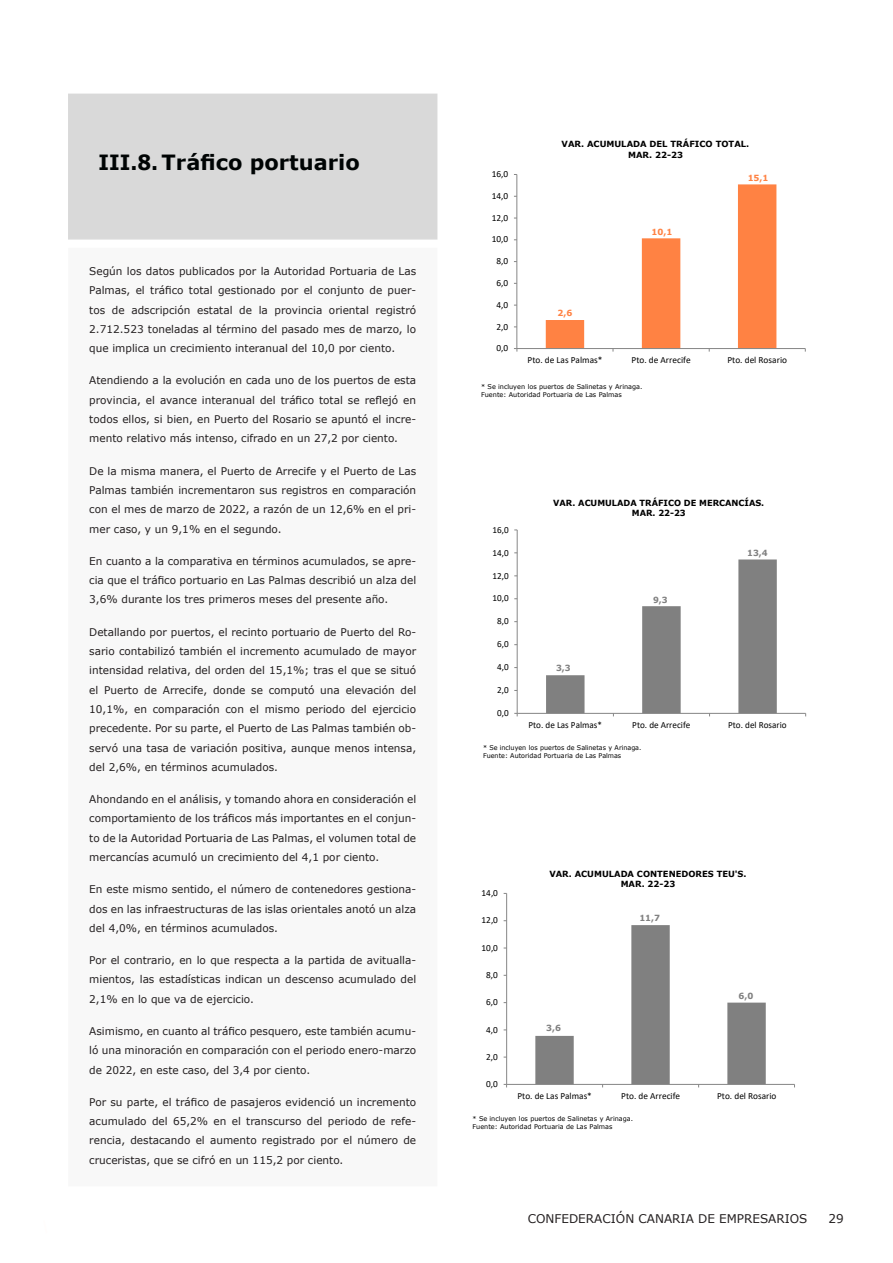
<style>
.page{position:relative;width:893px;height:1263px;background:#fff}
.page>*{position:absolute;margin:0;border:0;box-sizing:border-box;transform-origin:0 0}
.t1{font:700 21px "Verdana";color:#000404;scale:.93 1}
.t2{font:12.15px "Verdana";color:#231f20}
.t3{font:12px "Verdana";color:#231f20}
.t4{font:10.65px/19.4px "Verdana";color:#231f20;text-align:justify}
.t5{font:9.3px "Calibri";color:#000}
.t6{font:700 8.4px/10.4px "Verdana";letter-spacing:-.005em;color:#000;text-align:center}
.t7{font:700 8.4px "Verdana";color:#808080}
.t8{font:700 8.4px "Verdana";color:#ff8243}
.t9{font:6.6px/7.9px "Verdana";color:#000}
</style>
<div class="page">
<div style="left:68px;top:248px;width:369px;height:938px;background:#f8f8f8"></div>
<div style="left:68px;top:94px;width:369px;height:146px;background:#d9d9d9"></div>
<hr style="left:506px;top:893px;width:1px;height:191px;background:#868686">
<hr style="left:507px;top:1084px;width:287px;height:1px;background:#868686">
<svg style="left:535px;top:925px;width:231px;height:162px"></svg>
<hr style="left:516px;top:174px;width:1px;height:175px;background:#868686">
<hr style="left:517px;top:348px;width:288px;height:1px;background:#868686">
<svg style="left:546px;top:184px;width:230px;height:168px"></svg>
<hr style="left:517px;top:530px;width:1px;height:183px;background:#868686">
<hr style="left:517px;top:713px;width:289px;height:1px;background:#868686">
<svg style="left:546px;top:559px;width:231px;height:157px"></svg>
<p class="t1" style="left:98px;top:148px;width:283px">III.8. Tráfico portuario</p>
<p class="t4" style="left:89px;top:261px;width:328px">Según los datos publicados por la Autoridad Portuaria de Las Palmas, el tráfico total gestionado por el conjunto de puer&shy;tos de adscripción estatal de la provincia oriental registró 2.712.523 toneladas al término del pasado mes de marzo, lo que implica un crecimiento interanual del 10,0 por ciento.</p>
<p class="t4" style="left:89px;top:371px;width:328px">Atendiendo a la evolución en cada uno de los puertos de esta provincia, el avance interanual del tráfico total se reflejó en todos ellos, si bien, en Puerto del Rosario se apuntó el incre&shy;mento relativo más intenso, cifrado en un 27,2 por ciento.</p>
<p class="t4" style="left:89px;top:461px;width:328px">De la misma manera, el Puerto de Arrecife y el Puerto de Las Palmas también incrementaron sus registros en comparación con el mes de marzo de 2022, a razón de un 12,6% en el pri&shy;mer caso, y un 9,1% en el segundo.</p>
<p class="t4" style="left:89px;top:551px;width:328px">En cuanto a la comparativa en términos acumulados, se apre&shy;cia que el tráfico portuario en Las Palmas describió un alza del 3,6% durante los tres primeros meses del presente año.</p>
<p class="t4" style="left:89px;top:622px;width:328px">Detallando por puertos, el recinto portuario de Puerto del Ro&shy;sario contabilizó también el incremento acumulado de mayor intensidad relativa, del orden del 15,1%; tras el que se situó el Puerto de Arrecife, donde se computó una elevación del 10,1%, en comparación con el mismo periodo del ejercicio precedente. Por su parte, el Puerto de Las Palmas también ob&shy;servó una tasa de variación positiva, aunque menos intensa, del 2,6%, en términos acumulados.</p>
<p class="t4" style="left:89px;top:789px;width:328px">Ahondando en el análisis, y tomando ahora en consideración el comportamiento de los tráficos más importantes en el conjun&shy;to de la Autoridad Portuaria de Las Palmas, el volumen total de mercancías acumuló un crecimiento del 4,1 por ciento.</p>
<p class="t4" style="left:89px;top:880px;width:328px">En este mismo sentido, el número de contenedores gestiona&shy;dos en las infraestructuras de las islas orientales anotó un alza del 4,0%, en términos acumulados.</p>
<p class="t4" style="left:89px;top:950px;width:328px">Por el contrario, en lo que respecta a la partida de avitualla&shy;mientos, las estadísticas indican un descenso acumulado del 2,1% en lo que va de ejercicio.</p>
<p class="t4" style="left:89px;top:1021px;width:328px">Asimismo, en cuanto al tráfico pesquero, este también acumu&shy;ló una minoración en comparación con el periodo enero-marzo de 2022, en este caso, del 3,4 por ciento.</p>
<p class="t4" style="left:89px;top:1092px;width:328px">Por su parte, el tráfico de pasajeros evidenció un incremento acumulado del 65,2% en el transcurso del periodo de refe&shy;rencia, destacando el aumento registrado por el número de cruceristas, que se cifró en un 115,2 por ciento.</p>
<p class="t5" style="left:492px;top:168px;width:18px">16,0</p>
<p class="t5" style="left:492px;top:189px;width:18px">14,0</p>
<p class="t5" style="left:492px;top:211px;width:18px">12,0</p>
<p class="t5" style="left:492px;top:233px;width:18px">10,0</p>
<p class="t5" style="left:496px;top:255px;width:13px">8,0</p>
<p class="t5" style="left:496px;top:276px;width:13px">6,0</p>
<p class="t5" style="left:496px;top:298px;width:13px">4,0</p>
<p class="t5" style="left:496px;top:320px;width:13px">2,0</p>
<p class="t5" style="left:496px;top:342px;width:13px">0,0</p>
<p class="t6" style="left:562px;top:139px;width:189px">VAR. ACUMULADA DEL TRÁFICO TOTAL.<br>MAR. 22-23</p>
<p class="t8" style="left:557px;top:307px;width:16px">2,6</p>
<p class="t8" style="left:652px;top:226px;width:22px">10,1</p>
<p class="t8" style="left:748px;top:172px;width:22px">15,1</p>
<p class="t5" style="left:528px;top:354px;width:76px">Pto. de Las Palmas*</p>
<p class="t5" style="left:631px;top:354px;width:61px">Pto. de Arrecife</p>
<p class="t5" style="left:727px;top:354px;width:61px">Pto. del Rosario</p>
<p class="t9" style="left:481px;top:383px;width:163px">* Se incluyen los puertos de Salinetas y Arinaga.<br>Fuente: Autoridad Portuaria de Las Palmas</p>
<p class="t5" style="left:492px;top:523px;width:18px">16,0</p>
<p class="t5" style="left:492px;top:546px;width:18px">14,0</p>
<p class="t5" style="left:492px;top:569px;width:18px">12,0</p>
<p class="t5" style="left:492px;top:592px;width:18px">10,0</p>
<p class="t5" style="left:497px;top:615px;width:13px">8,0</p>
<p class="t5" style="left:497px;top:638px;width:13px">6,0</p>
<p class="t5" style="left:497px;top:661px;width:13px">4,0</p>
<p class="t5" style="left:497px;top:684px;width:13px">2,0</p>
<p class="t5" style="left:497px;top:706px;width:13px">0,0</p>
<p class="t6" style="left:553px;top:497px;width:212px">VAR. ACUMULADA TRÁFICO DE MERCANCÍAS.<br>MAR. 22-23</p>
<p class="t7" style="left:556px;top:662px;width:16px">3,3</p>
<p class="t7" style="left:653px;top:594px;width:16px">9,3</p>
<p class="t7" style="left:747px;top:547px;width:22px">13,4</p>
<p class="t5" style="left:528px;top:719px;width:75px">Pto. de Las Palmas*</p>
<p class="t5" style="left:632px;top:719px;width:60px">Pto. de Arrecife</p>
<p class="t5" style="left:728px;top:719px;width:60px">Pto. del Rosario</p>
<p class="t9" style="left:483px;top:743px;width:160px">* Se incluyen los puertos de Salinetas y Arinaga.<br>Fuente: Autoridad Portuaria de Las Palmas</p>
<p class="t5" style="left:482px;top:887px;width:18px">14,0</p>
<p class="t5" style="left:482px;top:914px;width:18px">12,0</p>
<p class="t5" style="left:482px;top:941px;width:18px">10,0</p>
<p class="t5" style="left:486px;top:968px;width:13px">8,0</p>
<p class="t5" style="left:486px;top:996px;width:13px">6,0</p>
<p class="t5" style="left:486px;top:1023px;width:13px">4,0</p>
<p class="t5" style="left:486px;top:1050px;width:13px">2,0</p>
<p class="t5" style="left:486px;top:1077px;width:13px">0,0</p>
<p class="t6" style="left:549px;top:868px;width:199px">VAR. ACUMULADA CONTENEDORES TEU'S.<br>MAR. 22-23</p>
<p class="t7" style="left:546px;top:1022px;width:16px">3,6</p>
<p class="t7" style="left:639px;top:912px;width:22px">11,7</p>
<p class="t7" style="left:738px;top:990px;width:16px">6,0</p>
<p class="t5" style="left:517px;top:1090px;width:76px">Pto. de Las Palmas*</p>
<p class="t5" style="left:621px;top:1090px;width:60px">Pto. de Arrecife</p>
<p class="t5" style="left:717px;top:1090px;width:61px">Pto. del Rosario</p>
<p class="t9" style="left:473px;top:1114px;width:162px">* Se incluyen los puertos de Salinetas y Arinaga.<br>Fuente: Autoridad Portuaria de Las Palmas</p>
<p class="t3" style="left:528px;top:1210px;width:281px">CONFEDERACIÓN CANARIA DE EMPRESARIOS</p>
<p class="t2" style="left:828px;top:1210px;width:17px">29</p>
</div>
